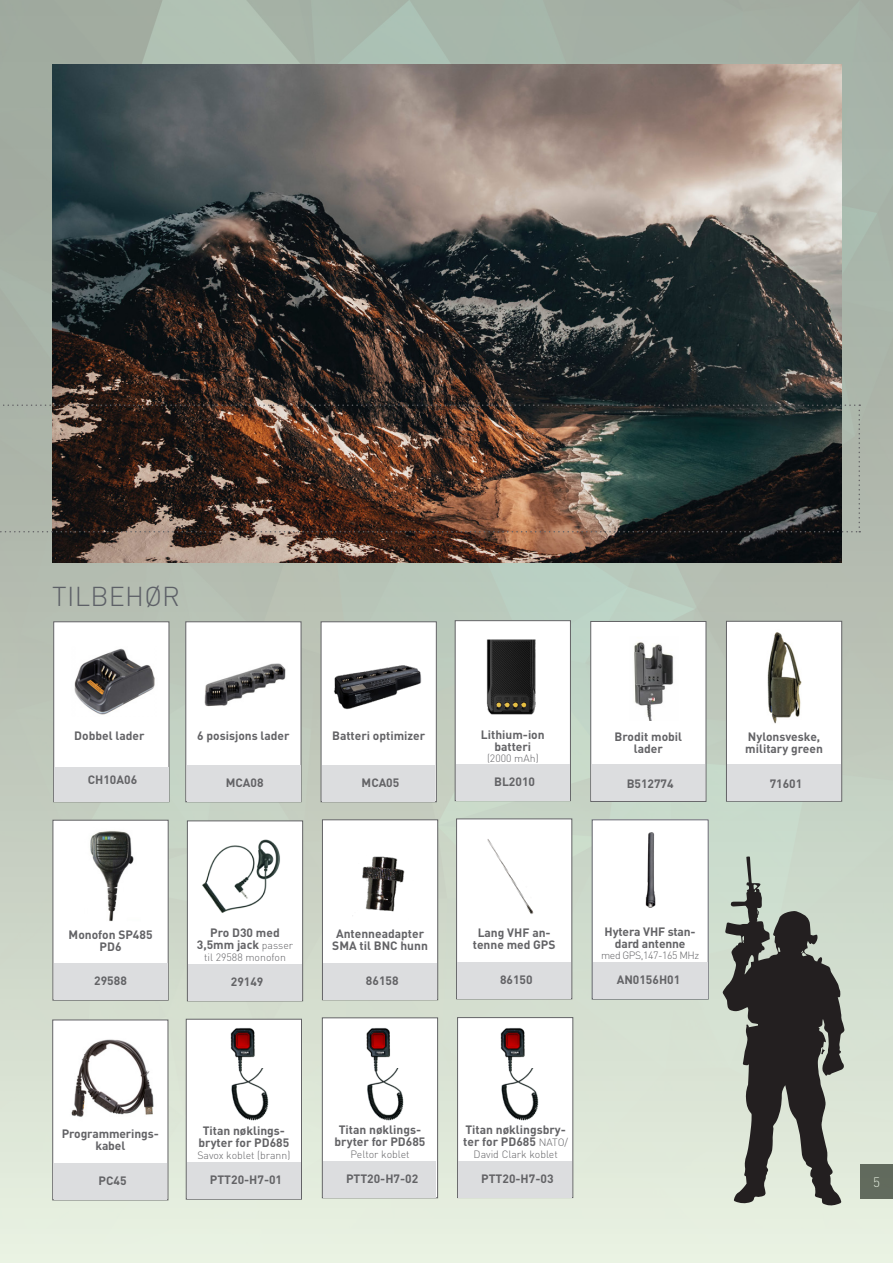
<style>
.page{position:relative;width:893px;height:1263px;background:#fff}
.page>*{position:absolute;margin:0;border:0;box-sizing:border-box;transform-origin:0 0}
.t1{font:300 27px "DIN Pro";letter-spacing:.01em;color:#5d6067}
.t2{font:300 13.5px "DIN Pro";color:#fff}
.Text_inside_box_7pkt{font:700 12px/12px "DIN Pro";color:#636366;text-align:center}
.Headline_Grey_8pkt_B{font:700 12px "DIN Pro";color:#636366}
.Text_inside_box_7pkt-2{font:300 10.5px "DIN Pro";color:#636366}
.Text_inside_box_7pkt-3{font:300 10.5px "DIN Pro";letter-spacing:-.04em;color:#636366}
.s1{font-weight:300;font-size:10.5px}
</style>
<div class="page">
<img style="left:0;top:0;width:893px;height:1263px">
<div style="left:726px;top:621px;width:116px;height:181px;background:#fff;border:1px solid #636366"></div>
<div style="left:455px;top:620px;width:116px;height:181px;background:#fff;border:1px solid #636366"></div>
<div style="left:185px;top:621px;width:116px;height:181px;background:#fff;border:1px solid #636366"></div>
<div style="left:727px;top:765px;width:114px;height:36px;background:#dcdddf"></div>
<img style="left:767px;top:632px;width:35px;height:92px">
<div style="left:456px;top:764px;width:114px;height:36px;background:#dcdddf"></div>
<img style="left:486px;top:639px;width:50px;height:76px">
<div style="left:187px;top:765px;width:114px;height:36px;background:#dcdddf"></div>
<img style="left:204px;top:663px;width:82px;height:44px">
<img style="left:53px;top:64px;width:789px;height:499px">
<div style="left:53px;top:820px;width:116px;height:180px;background:#fff;border:1px solid #636366"></div>
<div style="left:54px;top:964px;width:114px;height:36px;background:#dcdddf"></div>
<img style="left:90px;top:831px;width:44px;height:91px">
<div style="left:52px;top:1019px;width:116px;height:181px;background:#fff;border:1px solid #636366"></div>
<div style="left:54px;top:1163px;width:113px;height:36px;background:#dcdddf"></div>
<img style="left:71px;top:1039px;width:83px;height:78px">
<div style="left:53px;top:621px;width:116px;height:181px;background:#fff;border:1px solid #636366"></div>
<div style="left:54px;top:767px;width:114px;height:34px;background:#dcdddf"></div>
<img style="left:74px;top:648px;width:81px;height:67px">
<div style="left:321px;top:621px;width:116px;height:181px;background:#fff;border:1px solid #636366"></div>
<div style="left:322px;top:765px;width:113px;height:36px;background:#dcdddf"></div>
<div style="left:590px;top:621px;width:116px;height:181px;background:#fff;border:1px solid #636366"></div>
<div style="left:592px;top:764px;width:113px;height:36px;background:#dcdddf"></div>
<div style="left:322px;top:819px;width:116px;height:181px;background:#fff;border:1px solid #636366"></div>
<div style="left:324px;top:963px;width:113px;height:36px;background:#dcdddf"></div>
<div style="left:456px;top:818px;width:116px;height:181px;background:#fff;border:1px solid #636366"></div>
<div style="left:458px;top:962px;width:113px;height:36px;background:#dcdddf"></div>
<div style="left:187px;top:820px;width:116px;height:181px;background:#fff;border:1px solid #636366"></div>
<div style="left:188px;top:964px;width:114px;height:36px;background:#dcdddf"></div>
<div style="left:186px;top:1019px;width:116px;height:180px;background:#fff;border:1px solid #636366"></div>
<div style="left:187px;top:1163px;width:114px;height:36px;background:#dcdddf"></div>
<div style="left:322px;top:1017px;width:116px;height:181px;background:#fff;border:1px solid #636366"></div>
<div style="left:323px;top:1161px;width:113px;height:36px;background:#dcdddf"></div>
<div style="left:457px;top:1017px;width:116px;height:181px;background:#fff;border:1px solid #636366"></div>
<div style="left:459px;top:1161px;width:113px;height:36px;background:#dcdddf"></div>
<img style="left:366px;top:1028px;width:38px;height:93px">
<div style="left:391px;top:1044px;width:20px;height:24px;background:#fff"></div>
<img style="left:500px;top:1028px;width:39px;height:93px">
<div style="left:525px;top:1044px;width:20px;height:24px;background:#fff"></div>
<img style="left:230px;top:1028px;width:39px;height:93px">
<div style="left:256px;top:1044px;width:20px;height:24px;background:#fff"></div>
<img style="left:202px;top:839px;width:78px;height:74px">
<img style="left:334px;top:665px;width:88px;height:45px">
<svg style="left:723px;top:856px;width:122px;height:350px;background:#7d8079"></svg>
<img style="left:0;top:404px;width:860px;height:128px">
<img style="left:634px;top:642px;width:40px;height:79px">
<img style="left:487px;top:839px;width:47px;height:75px">
<img style="left:352px;top:856px;width:53px;height:60px">
<div style="left:592px;top:820px;width:116px;height:179px;background:#fff"></div>
<div style="left:592px;top:819px;width:117px;height:180px;border:1px solid #5d6067"></div>
<img style="left:645px;top:833px;width:11px;height:75px">
<div style="left:593px;top:962px;width:114px;height:36px;background:#dcdddf"></div>
<p class="t1" style="left:52px;top:578px;width:129px">TILBEHØR</p>
<p class="Text_inside_box_7pkt" style="left:74px;top:729px;width:72px">Dobbel lader</p>
<p class="Headline_Grey_8pkt_B" style="left:88px;top:771px;width:51px">CH10A06</p>
<p class="Text_inside_box_7pkt" style="left:197px;top:729px;width:94px">6 posisjons lader</p>
<p class="Headline_Grey_8pkt_B" style="left:226px;top:774px;width:39px">MCA08</p>
<p class="Text_inside_box_7pkt" style="left:332px;top:729px;width:95px">Batteri optimizer</p>
<p class="Headline_Grey_8pkt_B" style="left:362px;top:775px;width:39px">MCA05</p>
<p class="Text_inside_box_7pkt" style="left:481px;top:728px;width:65px">Lithium-ion</p>
<p class="Text_inside_box_7pkt" style="left:494px;top:740px;width:38px">batteri</p>
<p class="Text_inside_box_7pkt-2" style="left:487px;top:751px;width:53px">(2000 mAh)</p>
<p class="Headline_Grey_8pkt_B" style="left:494px;top:774px;width:42px">BL2010</p>
<p class="Text_inside_box_7pkt" style="left:615px;top:730px;width:69px">Brodit mobil lader</p>
<p class="Headline_Grey_8pkt_B" style="left:627px;top:776px;width:48px">B512774</p>
<p class="Text_inside_box_7pkt" style="left:745px;top:730px;width:79px;text-align:left">Nylonsveske, military green</p>
<p class="Headline_Grey_8pkt_B" style="left:770px;top:775px;width:34px">71601</p>
<p class="Text_inside_box_7pkt" style="left:69px;top:928px;width:85px">Monofon SP485<br>PD6</p>
<p class="Headline_Grey_8pkt_B" style="left:94px;top:972px;width:34px">29588</p>
<p class="Text_inside_box_7pkt" style="left:197px;top:926px;width:98px">Pro D30 med<br>3,5mm jack <span class="s1">passer</span></p>
<p class="Text_inside_box_7pkt-2" style="left:204px;top:950px;width:83px">til 29588 monofon</p>
<p class="Headline_Grey_8pkt_B" style="left:231px;top:973px;width:34px">29149</p>
<p class="Text_inside_box_7pkt" style="left:332px;top:927px;width:97px">Antenneadapter<br>SMA til BNC hunn</p>
<p class="Headline_Grey_8pkt_B" style="left:366px;top:972px;width:34px">86158</p>
<p class="Text_inside_box_7pkt" style="left:473px;top:926px;width:84px">Lang VHF an&shy;tenne med GPS</p>
<p class="Headline_Grey_8pkt_B" style="left:500px;top:971px;width:34px">86150</p>
<p class="Text_inside_box_7pkt" style="left:605px;top:925px;width:93px">Hytera VHF stan&shy;dard antenne</p>
<p class="Text_inside_box_7pkt-3" style="left:601px;top:948px;width:100px">med GPS,147-165 MHz</p>
<p class="Headline_Grey_8pkt_B" style="left:617px;top:971px;width:65px">AN0156H01</p>
<p class="Text_inside_box_7pkt" style="left:62px;top:1127px;width:98px">Programmerings&shy;kabel</p>
<p class="Headline_Grey_8pkt_B" style="left:99px;top:1172px;width:30px">PC45</p>
<p class="Text_inside_box_7pkt" style="left:198px;top:1124px;width:92px">Titan nøklings&shy;bryter for PD685</p>
<p class="Text_inside_box_7pkt-2" style="left:197px;top:1148px;width:94px">Savox koblet (brann)</p>
<p class="Headline_Grey_8pkt_B" style="left:210px;top:1172px;width:74px">PTT20-H7-01</p>
<p class="Text_inside_box_7pkt" style="left:335px;top:1123px;width:92px">Titan nøklings&shy;bryter for PD685</p>
<p class="Text_inside_box_7pkt-2" style="left:350px;top:1147px;width:61px">Peltor koblet</p>
<p class="Headline_Grey_8pkt_B" style="left:346px;top:1170px;width:74px">PTT20-H7-02</p>
<p class="Text_inside_box_7pkt" style="left:463px;top:1123px;width:106px;text-align:left">Titan nøklingsbry&shy;ter for PD685 <span class="s1">NATO/</span></p>
<p class="Text_inside_box_7pkt-2" style="left:474px;top:1147px;width:86px">David Clark koblet</p>
<p class="Headline_Grey_8pkt_B" style="left:481px;top:1170px;width:74px">PTT20-H7-03</p>
<p class="t2" style="left:873px;top:1172px;width:8px">5</p>
</div>
